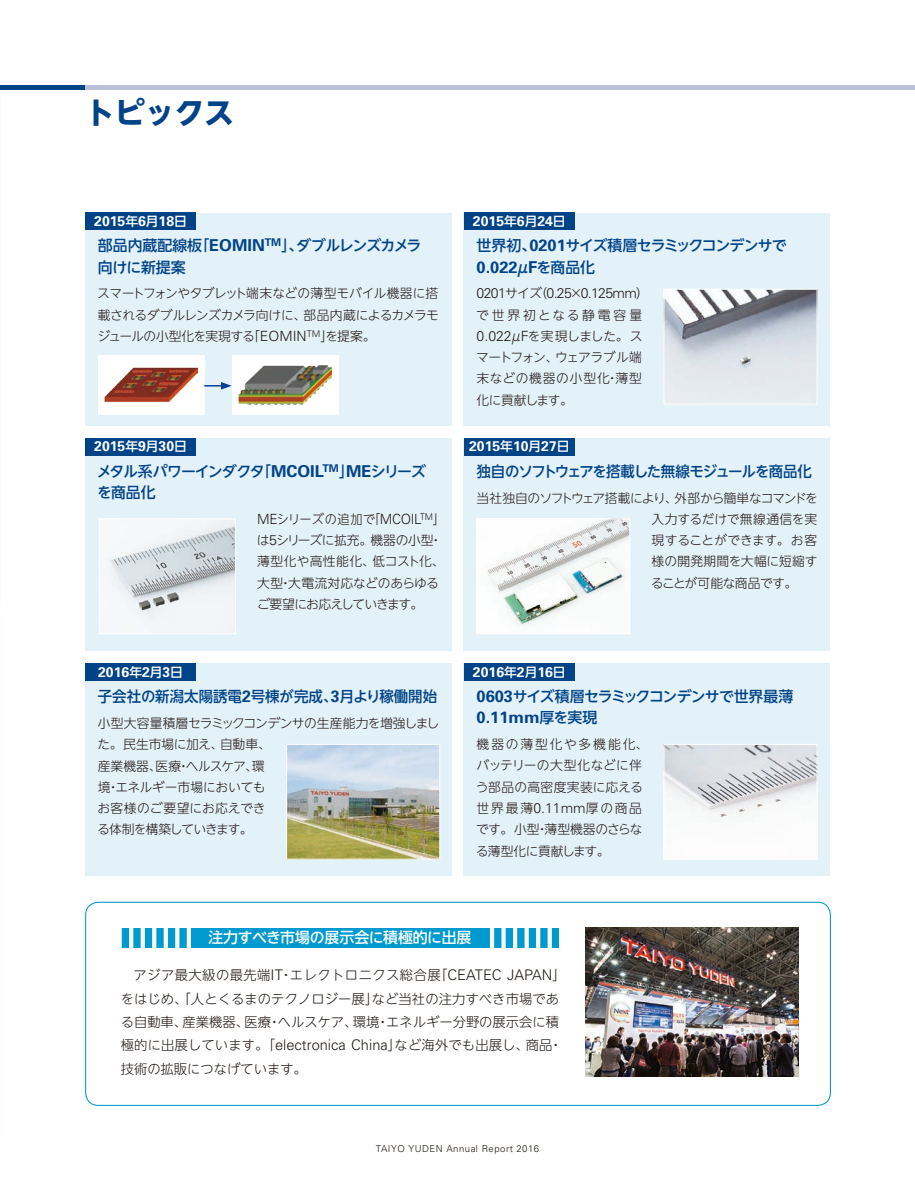
<style>
.page{position:relative;width:915px;height:1191px;background:#fff}
.page>*{position:absolute;margin:0;border:0;box-sizing:border-box;transform-origin:0 0}
.t1{font:700 29.7px "UD Shin Go NT Pro";color:#004387}
.t2{font:700 16.35px "Univers";color:#004387}
.t3{font:500 14.85px/21.3px "UD Shin Go NT Pro";letter-spacing:-.045em;color:#004387}
.t4{font:500 14.85px/21.3px "UD Shin Go NT Pro";letter-spacing:-.02em;color:#004387}
.t5{font:500 14.85px "UD Shin Go NT Pro";color:#004387}
.t6{font:500 14.85px "UD Shin Go NT Pro";letter-spacing:-.065em;color:#004387}
.t7{font:500 14.85px "UD Shin Go NT Pro";letter-spacing:-.01em;color:#fff}
.t8{font:700 14.1px "Univers";color:#fff}
.t9{font:300 14.1px "Univers";letter-spacing:-.045em;color:#231916}
.t10{font:300 13.35px/23.4px "UD Shin Go NT Pro";letter-spacing:.005em;color:#231916}
.t11{font:300 12.75px/21.3px "UD Shin Go NT Pro";letter-spacing:-.015em;color:#231916;text-align:justify}
.t12{font:300 12.75px/21.3px "UD Shin Go NT Pro";letter-spacing:-.015em;color:#231916;scale:.95 1}
.t13{font:300 12.75px/21.3px "UD Shin Go NT Pro";letter-spacing:.015em;color:#231916}
.t14{font:300 9.6px "Univers";letter-spacing:.05em;color:#231916}
.s1{font-family:"UD Shin Go NT Pro";font-weight:500;font-size:12.75px}
.s2{font-family:"Univers";font-weight:700;font-size:16.35px}
.s3{font-family:"Univers";font-size:14.1px}
.s4{font-family:"UD Shin Go NT Pro";font-weight:500;font-size:14.85px}
.s5{font-family:"UD Shin Go NT Pro";font-size:12.75px}
.s6{font-family:"Univers";font-size:14.55px}
</style>
<div class="page">
<hr style="left:0;top:85px;width:85px;height:4px;background:#004387">
<hr style="left:85px;top:85px;width:829px;height:4px;background:#bdbed7">
<div style="left:85px;top:213px;width:366px;height:212px;background:#e3f1f9"></div>
<div style="left:85px;top:438px;width:366px;height:213px;background:#e3f1f9"></div>
<div style="left:85px;top:663px;width:366px;height:213px;background:#e3f1f9"></div>
<div style="left:85px;top:901px;width:745px;height:205px;border:1px solid #009ace;border-radius:13px"></div>
<div style="left:463px;top:213px;width:366px;height:212px;background:#e3f1f9"></div>
<div style="left:463px;top:438px;width:366px;height:213px;background:#e3f1f9"></div>
<div style="left:463px;top:663px;width:366px;height:213px;background:#e3f1f9"></div>
<div style="left:85px;top:213px;width:111px;height:17px;background:#004387"></div>
<div style="left:85px;top:438px;width:111px;height:17px;background:#004387"></div>
<div style="left:85px;top:663px;width:111px;height:17px;background:#004387"></div>
<div style="left:463px;top:213px;width:111px;height:17px;background:#004387"></div>
<div style="left:463px;top:438px;width:111px;height:17px;background:#004387"></div>
<div style="left:463px;top:663px;width:111px;height:17px;background:#004387"></div>
<img style="left:665px;top:291px;width:150px;height:96px">
<div style="left:663px;top:289px;width:154px;height:115px;border:1px solid #fff"></div>
<img style="left:478px;top:520px;width:150px;height:112px">
<div style="left:476px;top:518px;width:154px;height:116px;border:1px solid #fff"></div>
<img style="left:665px;top:746px;width:150px;height:111px">
<div style="left:663px;top:744px;width:154px;height:115px;border:1px solid #fff"></div>
<img style="left:101px;top:520px;width:133px;height:112px">
<div style="left:99px;top:518px;width:137px;height:116px;border:1px solid #fff"></div>
<img style="left:288px;top:746px;width:150px;height:111px">
<div style="left:286px;top:744px;width:154px;height:115px;border:1px solid #fff"></div>
<div style="left:98px;top:355px;width:106px;height:60px;background:#fff"></div>
<img style="left:104px;top:368px;width:94px;height:34px">
<div style="left:232px;top:355px;width:106px;height:60px;background:#fff"></div>
<img style="left:238px;top:365px;width:94px;height:39px">
<svg style="left:204px;top:382px;width:27px;height:7px"></svg>
<div style="left:121px;top:928px;width:438px;height:19px;background:#009ace"></div>
<hr style="left:490px;top:927px;width:4px;height:23px;background:#fff">
<svg style="left:501px;top:928px;width:4px;height:20px"></svg>
<hr style="left:513px;top:927px;width:4px;height:23px;background:#fff">
<svg style="left:524px;top:928px;width:4px;height:20px"></svg>
<svg style="left:536px;top:928px;width:4px;height:20px"></svg>
<svg style="left:547px;top:928px;width:4px;height:20px"></svg>
<div style="left:117px;top:927px;width:5px;height:23px;background:#fff"></div>
<svg style="left:129px;top:928px;width:4px;height:20px"></svg>
<svg style="left:141px;top:928px;width:4px;height:20px"></svg>
<svg style="left:152px;top:928px;width:4px;height:20px"></svg>
<svg style="left:164px;top:928px;width:4px;height:20px"></svg>
<svg style="left:175px;top:928px;width:4px;height:20px"></svg>
<hr style="left:187px;top:927px;width:4px;height:23px;background:#fff">
<img style="left:585px;top:927px;width:213px;height:149px">
<h1 class="t1" style="left:85px;top:88px;width:150px">トピックス</h1>
<p class="t8" style="left:94px;top:212px;width:94px">2015<span class="s1">年</span>6<span class="s1">月</span>18<span class="s1">日</span></p>
<p class="t4" style="left:98px;top:234px;width:325px">部品内蔵配線板「<span class="s2">EOMIN</span><sup>TM</sup>」、ダブルレンズカメラ向けに新提案</p>
<p class="t11" style="left:97px;top:282px;width:343px">スマートフォンやタブレット端末などの薄型モバイル機器に搭載されるダブルレンズカメラ向けに、部品内蔵によるカメラモジュールの小型化を実現する「<span class="s3">EOMIN</span><sup>TM</sup>」を提案。</p>
<p class="t8" style="left:94px;top:438px;width:94px">2015<span class="s1">年</span>9<span class="s1">月</span>30<span class="s1">日</span></p>
<p class="t3" style="left:97px;top:460px;width:330px">メタル系パワーインダクタ「<span class="s2">MCOIL</span><sup>TM</sup>」<span class="s2">ME</span>シリーズを商品化</p>
<p class="t12" style="left:257px;top:508px;width:199px"><span class="s3">ME</span>シリーズの追加で「<span class="s3">MCOIL</span><sup>TM</sup>」は<span class="s3">5</span>シリーズに拡充。機器の小型・薄型化や高性能化、低コスト化、大型・大電流対応などのあらゆるご要望にお応えしていきます。</p>
<p class="t8" style="left:98px;top:663px;width:86px">2016<span class="s1">年</span>2<span class="s1">月</span>3<span class="s1">日</span></p>
<p class="t5" style="left:98px;top:684px;width:341px">子会社の新潟太陽誘電<span class="s2">2</span>号棟が完成、<span class="s2">3</span>月より稼働開始</p>
<p class="t11" style="left:97px;top:712px;width:343px;text-align:left">小型大容量積層セラミックコンデンサの生産能力を増強しました。民生市場に加え、自動車、<br>産業機器、医療・ヘルスケア、環<br>境・エネルギー市場においても<br>お客様のご要望にお応えでき<br>る体制を構築していきます。</p>
<p class="t8" style="left:473px;top:212px;width:94px">2015<span class="s1">年</span>6<span class="s1">月</span>24<span class="s1">日</span></p>
<p class="t3" style="left:476px;top:234px;width:311px">世界初、<span class="s2">0201</span>サイズ積層セラミックコンデンサで</p>
<p class="t2" style="left:476px;top:257px;width:120px">0.022<span class="s4">μ</span>F<span class="s4">を商品化</span></p>
<p class="t9" style="left:476px;top:285px;width:174px">0201<span class="s5">サイズ（</span>0.25<span class="s5">×</span>0.125mm<span class="s5">）</span></p>
<p class="t11" style="left:476px;top:304px;width:168px">で世界初となる静電容量<span class="s3">0.022</span>μ<span class="s3">F</span>を実現しました。スマートフォン、ウェアラブル端末などの機器の小型化・薄型化に貢献します。</p>
<p class="t8" style="left:469px;top:438px;width:102px">2015<span class="s1">年</span>10<span class="s1">月</span>27<span class="s1">日</span></p>
<p class="t6" style="left:476px;top:459px;width:337px">独自のソフトウェアを搭載した無線モジュールを商品化</p>
<p class="t11" style="left:650px;top:486px;width:168px;text-indent:-174px">当社独自のソフトウェア搭載により、外部から簡単なコマンドを入力するだけで無線通信を実現することができます。お客様の開発期間を大幅に短縮することが可能な商品です。</p>
<p class="t8" style="left:473px;top:663px;width:94px">2016<span class="s1">年</span>2<span class="s1">月</span>16<span class="s1">日</span></p>
<p class="t3" style="left:476px;top:685px;width:318px"><span class="s2">0603</span>サイズ積層セラミックコンデンサで世界最薄</p>
<p class="t2" style="left:476px;top:708px;width:122px">0.11mm<span class="s4">厚を実現</span></p>
<p class="t13" style="left:475px;top:733px;width:174px">機器の薄型化や多機能化、バッテリーの大型化などに伴う部品の高密度実装に応える世界最薄<span class="s3">0.11mm</span>厚の商品です。小型・薄型機器のさらなる薄型化に貢献します。</p>
<p class="t7" style="left:208px;top:925px;width:264px">注力すべき市場の展示会に積極的に出展</p>
<p class="t10" style="left:121px;top:963px;width:446px;text-indent:13px">アジア最大級の最先端<span class="s6">IT</span>・エレクトロニクス総合展「<span class="s6">CEATEC JAPAN</span>」をはじめ、「人とくるまのテクノロジー展」など当社の注力すべき市場である自動車、産業機器、医療・ヘルスケア、環境・エネルギー分野の展示会に積極的に出展しています。「<span class="s6">electronica China</span>」など海外でも出展し、商品・技術の拡販につなげています。</p>
<p class="t14" style="left:375px;top:1142px;width:165px">TAIYO YUDEN Annual Report 2016</p>
</div>
